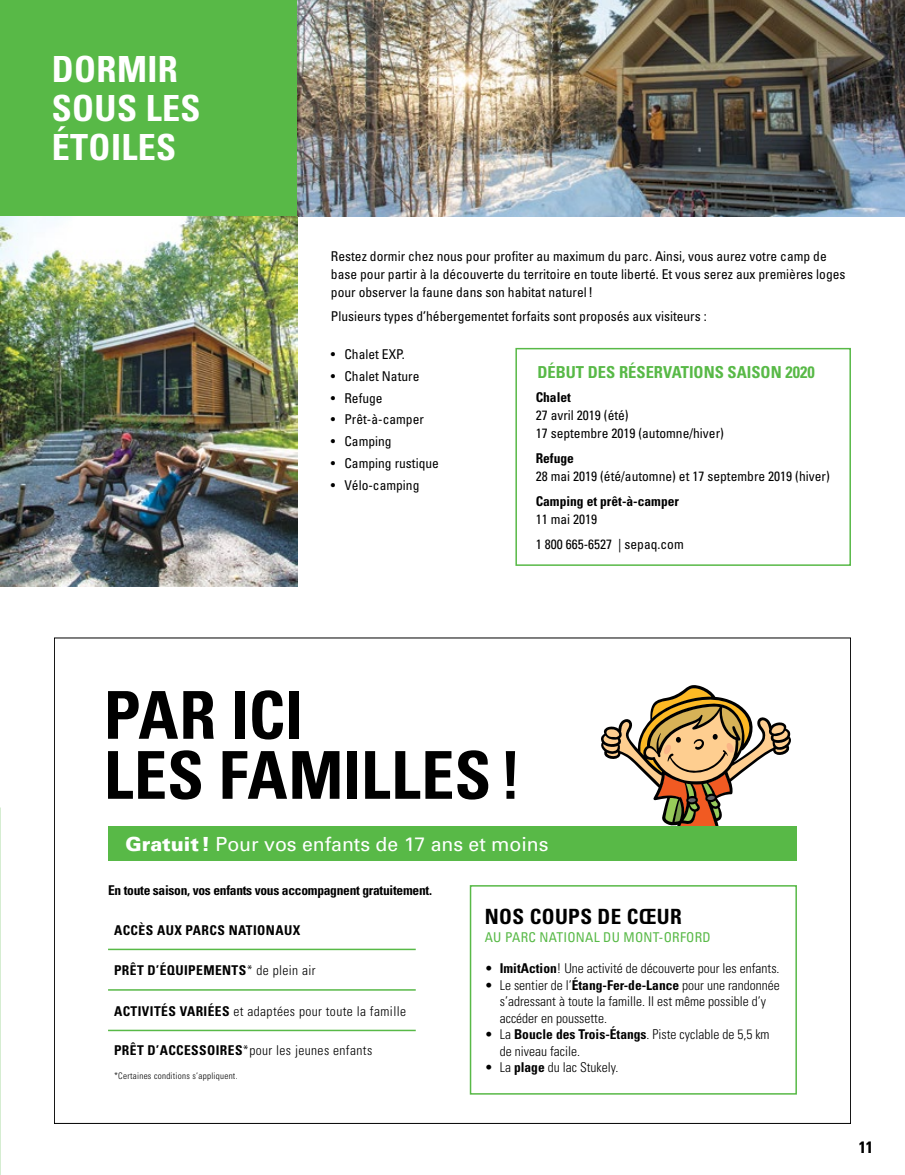
<style>
.page{position:relative;width:905px;height:1175px;background:#fff}
.page>*{position:absolute;margin:0;border:0;box-sizing:border-box;transform-origin:0 0}
.t1{font:700 condensed 66px/60px "Univers";letter-spacing:.005em;color:#000}
.t2{font:700 condensed 36px/39px "Univers";letter-spacing:.01em;color:#fff}
.t3{font:700 condensed 21px "Univers";letter-spacing:.02em;color:#000}
.t4{font:19.5px "Univers";color:#fff}
.t5{font:700 condensed 16.5px "Univers";color:#58b947}
.t6{font:700 condensed 16.5px "Univers";color:#000}
.t7{font:condensed 13.5px/18px "Univers";color:#000}
.t8{font:300 condensed 13.5px/16.5px "Univers";color:#000}
.t9{font:300 condensed 13.5px "Univers";letter-spacing:.03em;color:#000}
.t10{font:700 condensed 13.5px "Univers";letter-spacing:-.02em;color:#000}
.t11{font:700 condensed 13.5px "Univers";letter-spacing:.03em;color:#000}
.t12{font:700 condensed 13.5px "Univers";color:#000}
.t13{font:condensed 13.5px "Univers";letter-spacing:.02em;color:#58b947}
.t14{font:300 condensed 9px "Univers";letter-spacing:.03em;color:#000}
.s1{font-weight:900}
.s2{font-weight:300}
.s3{font-weight:700}
</style>
<div class="page">
<svg style="left:601px;top:685px;width:190px;height:141px"></svg>
<div style="left:108px;top:826px;width:688px;height:34px;background:#58b947"></div>
<div style="left:470px;top:885px;width:326px;height:209px;border:2px solid #58b947"></div>
<hr style="left:108px;top:948px;width:308px;height:2px;background:#58b947">
<hr style="left:108px;top:989px;width:308px;height:1px;background:#58b947">
<hr style="left:108px;top:1029px;width:308px;height:2px;background:#58b947">
<div style="left:0;top:0;width:297px;height:216px;background:#58b947"></div>
<img style="left:297px;top:0;width:607px;height:216px">
<div style="left:515px;top:348px;width:335px;height:218px;border:2px solid #58b947"></div>
<img style="left:0;top:216px;width:297px;height:370px">
<h2 class="t2" style="left:52px;top:49px;width:150px">DORMIR<br>SOUS LES<br>ÉTOILES</h2>
<p class="t7" style="left:331px;top:247px;width:516px">Restez dormir chez nous pour profiter au maximum du parc. Ainsi, vous aurez votre camp de base pour partir à la découverte du territoire en toute liberté. Et vous serez aux premières loges pour observer la faune dans son habitat naturel!</p>
<p class="t7" style="left:331px;top:307px;width:377px">Plusieurs types d’hébergementet forfaits sont proposés aux visiteurs :</p>
<p class="t7" style="left:331px;top:345px;width:75px">• Chalet EXP.</p>
<p class="t7" style="left:331px;top:366px;width:90px">• Chalet Nature</p>
<p class="t7" style="left:331px;top:388px;width:53px">• Refuge</p>
<p class="t7" style="left:331px;top:410px;width:94px">• Prêt-à-camper</p>
<p class="t7" style="left:331px;top:432px;width:62px">• Camping</p>
<p class="t7" style="left:331px;top:454px;width:109px">• Camping rustique</p>
<p class="t7" style="left:331px;top:476px;width:90px">• Vélo-camping</p>
<p class="t5" style="left:537px;top:362px;width:279px">DÉBUT DES RÉSERVATIONS SAISON 2020</p>
<p class="t12" style="left:535px;top:389px;width:37px">Chalet</p>
<p class="t7" style="left:535px;top:406px;width:190px">27 avril 2019 (été)<br>17 septembre 2019 (automne/hiver)</p>
<p class="t12" style="left:535px;top:450px;width:40px">Refuge</p>
<p class="t7" style="left:535px;top:467px;width:295px">28 mai 2019 (été/automne) et 17 septembre 2019 (hiver)</p>
<p class="t12" style="left:535px;top:493px;width:145px">Camping et prêt-à-camper</p>
<p class="t7" style="left:535px;top:506px;width:150px;line-height:24.8px">11 mai 2019<br>1 800 665-6527 | sepaq.com</p>
<h1 class="t1" style="left:104px;top:685px;width:419px">PAR ICI<br>LES FAMILLES!</h1>
<h3 class="t4" style="left:126px;top:833px;width:424px"><span class="s1">Gratuit !</span> Pour vos enfants de 17 ans et moins</h3>
<p class="t10" style="left:108px;top:881px;width:325px">En toute saison, vos enfants vous accompagnent gratuitement.</p>
<p class="t11" style="left:114px;top:921px;width:188px">ACCÈS AUX PARCS NATIONAUX</p>
<p class="t11" style="left:114px;top:962px;width:203px">PRÊT D’ÉQUIPEMENTS<span class="s2">* de plein air</span></p>
<p class="t9" style="left:114px;top:1003px;width:293px"><span class="s3">ACTIVITÉS VARIÉES</span> et adaptées pour toute la famille</p>
<p class="t9" style="left:114px;top:1041px;width:260px"><span class="s3">PRÊT D’ACCESSOIRES</span>*pour les jeunes enfants</p>
<p class="t14" style="left:114px;top:1070px;width:125px">*Certaines conditions s’appliquent.</p>
<h3 class="t3" style="left:485px;top:903px;width:198px">NOS COUPS DE CŒUR</h3>
<p class="t13" style="left:485px;top:928px;width:227px">AU PARC NATIONAL DU MONT-ORFORD</p>
<p class="t8" style="left:485px;top:960px;width:296px">• <span class="s3">ImitAction</span>! Une activité de découverte pour les enfants.</p>
<p class="t8" style="left:500px;top:976px;width:281px;text-indent:-15px">• Le sentier de l’<span class="s3">Étang-Fer-de-Lance</span> pour une randonnée s’adressant à toute la famille. Il est même possible d’y accéder en poussette.</p>
<p class="t8" style="left:500px;top:1026px;width:271px;text-indent:-15px">• La <span class="s3">Boucle des Trois-Étangs</span>. Piste cyclable de 5,5 km de niveau facile.</p>
<p class="t8" style="left:485px;top:1059px;width:135px">• La <span class="s3">plage</span> du lac Stukely.</p>
<p class="t6" style="left:859px;top:1136px;width:16px">11</p>
</div>
